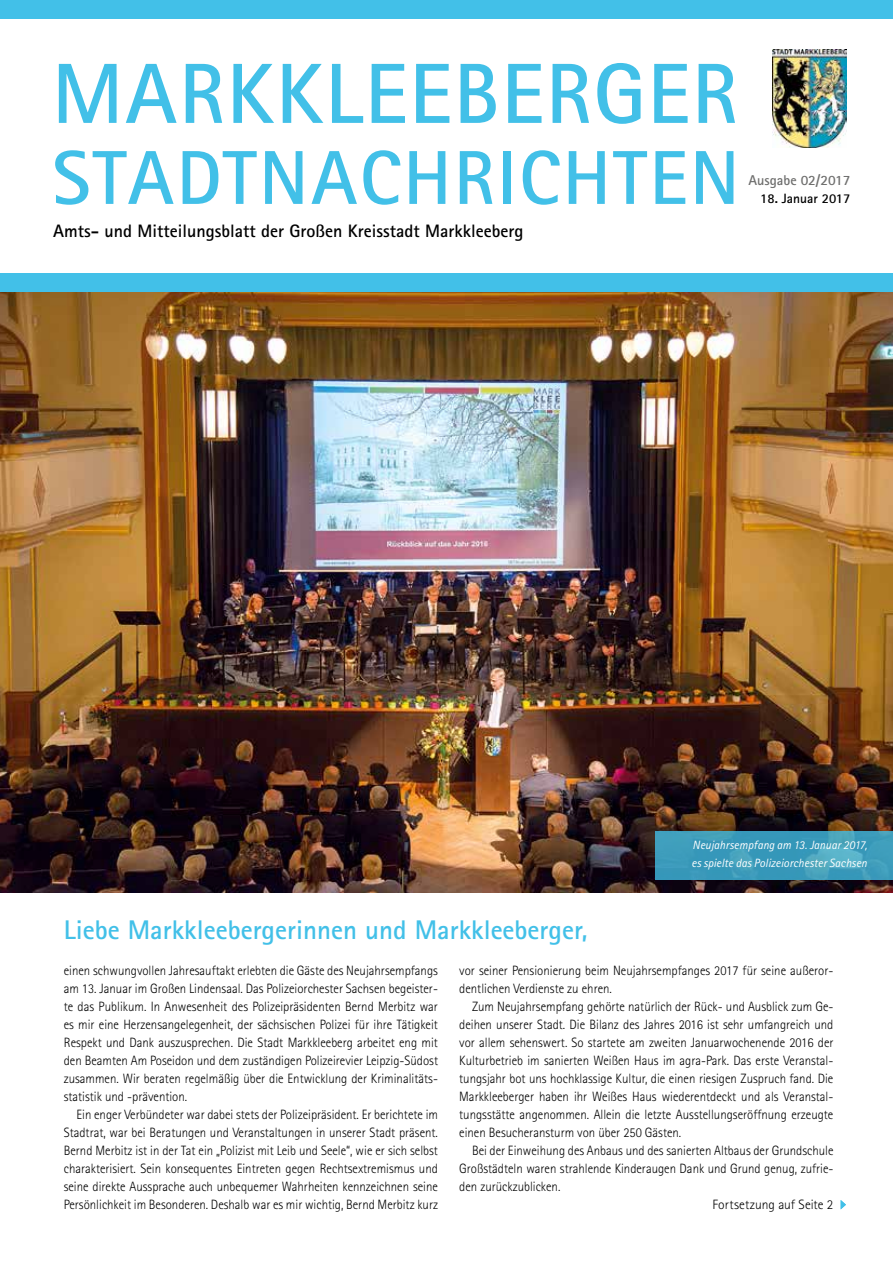
<style>
.page{position:relative;width:893px;height:1263px;background:#fff}
.page>*{position:absolute;margin:0;border:0;box-sizing:border-box;transform-origin:0 0}
.t1{font:700 85.5px "Rotis Sans Serif";letter-spacing:.02em;color:#42c0e8}
.t2{font:700 76.5px "Rotis Sans Serif";letter-spacing:.03em;color:#42c0e8}
.t3{font:700 27px "Rotis Sans Serif";color:#42c0e8}
.t4{font:700 18px "Rotis Sans Serif";color:#000}
.t5{font:700 14.25px "Rotis Sans Serif";color:#6f6f6e}
.t6{font:300 13.5px/18px "Rotis Sans Serif";color:#000;text-align:justify;scale:.95 1}
.t7{font:300 13.5px "Rotis Sans Serif";color:#000}
.t8{font:700 13.5px "Rotis Sans Serif";color:#000}
.t9{font:italic 12px/18px "Rotis Sans Serif";letter-spacing:.005em;color:#fff}
</style>
<div class="page">
<img style="left:0;top:291px;width:893px;height:601px">
<div style="left:0;top:273px;width:893px;height:18px;background:#42c0e8"></div>
<div style="left:0;top:0;width:893px;height:18px;background:#42c0e8"></div>
<svg style="left:841px;top:1200px;width:5px;height:9px"></svg>
<svg style="left:655px;top:831px;width:238px;height:49px;background:#3d9cbb"></svg>
<img style="left:772px;top:50px;width:75px;height:97px">
<h1 class="t1" style="left:52px;top:40px;width:687px">MARKKLEEBERGER</h1>
<h2 class="t2" style="left:52px;top:130px;width:689px">STADTNACHRICHTEN</h2>
<h3 class="t4" style="left:53px;top:220px;width:472px">Amts- und Mitteilungsblatt der Großen Kreisstadt Markkleeberg</h3>
<p class="t5" style="left:748px;top:171px;width:104px">Ausgabe 02/2017</p>
<p class="t8" style="left:760px;top:190px;width:92px">18. Januar 2017</p>
<h3 class="t3" style="left:64px;top:913px;width:525px">Liebe Markkleebergerinnen und Markkleeberger,</h3>
<p class="t9" style="left:691px;top:836px;width:177px">Neujahrsempfang am 13. Januar 2017, es spielte das Polizeiorchester Sachsen</p>
<p class="t6" style="left:64px;top:962px;width:395px">einen schwungvollen Jahresauftakt erlebten die Gäste des Neujahrsempfangs am 13. Januar im Großen Lindensaal. Das Polizeiorchester Sachsen begeister&shy;te das Publikum. In Anwesenheit des Polizeipräsidenten Bernd Merbitz war es mir eine Herzensangelegenheit, der sächsischen Polizei für ihre Tätigkeit Respekt und Dank auszusprechen. Die Stadt Markkleeberg arbeitet eng mit den Beamten Am Poseidon und dem zuständigen Polizeirevier Leipzig-Südost zusammen. Wir beraten regelmäßig über die Entwicklung der Kriminalitäts&shy;statistik und -prävention.</p>
<p class="t6" style="left:64px;top:1106px;width:395px;text-indent:13px">Ein enger Verbündeter war dabei stets der Polizeipräsident. Er berichtete im Stadtrat, war bei Beratungen und Veranstaltungen in unserer Stadt präsent.<br>Bernd Merbitz ist in der Tat ein „Polizist mit Leib und Seele“, wie er sich selbst charakterisiert. Sein konsequentes Eintreten gegen Rechtsextremismus und seine direkte Aussprache auch unbequemer Wahrheiten kennzeichnen seine Persönlichkeit im Besonderen. Deshalb war es mir wichtig, Bernd Merbitz kurz</p>
<p class="t6" style="left:459px;top:962px;width:395px">vor seiner Pensionierung beim Neujahrsempfanges 2017 für seine außeror&shy;dentlichen Verdienste zu ehren.</p>
<p class="t6" style="left:459px;top:998px;width:395px;text-indent:13px">Zum Neujahrsempfang gehörte natürlich der Rück- und Ausblick zum Ge&shy;deihen unserer Stadt. Die Bilanz des Jahres 2016 ist sehr umfangreich und vor allem sehenswert. So startete am zweiten Januarwochenende 2016 der Kulturbetrieb im sanierten Weißen Haus im agra-Park. Das erste Veranstal&shy;tungsjahr bot uns hochklassige Kultur, die einen riesigen Zuspruch fand. Die Markkleeberger haben ihr Weißes Haus wiederentdeckt und als Veranstal&shy;tungsstätte angenommen. Allein die letzte Ausstellungseröffnung erzeugte einen Besucheransturm von über 250 Gästen.</p>
<p class="t6" style="left:459px;top:1142px;width:395px;text-indent:13px">Bei der Einweihung des Anbaus und des sanierten Altbaus der Grundschule Großstädteln waren strahlende Kinderaugen Dank und Grund genug, zufrie&shy;den zurückzublicken.</p>
<p class="t7" style="left:712px;top:1197px;width:122px">Fortsetzung auf Seite 2</p>
</div>
